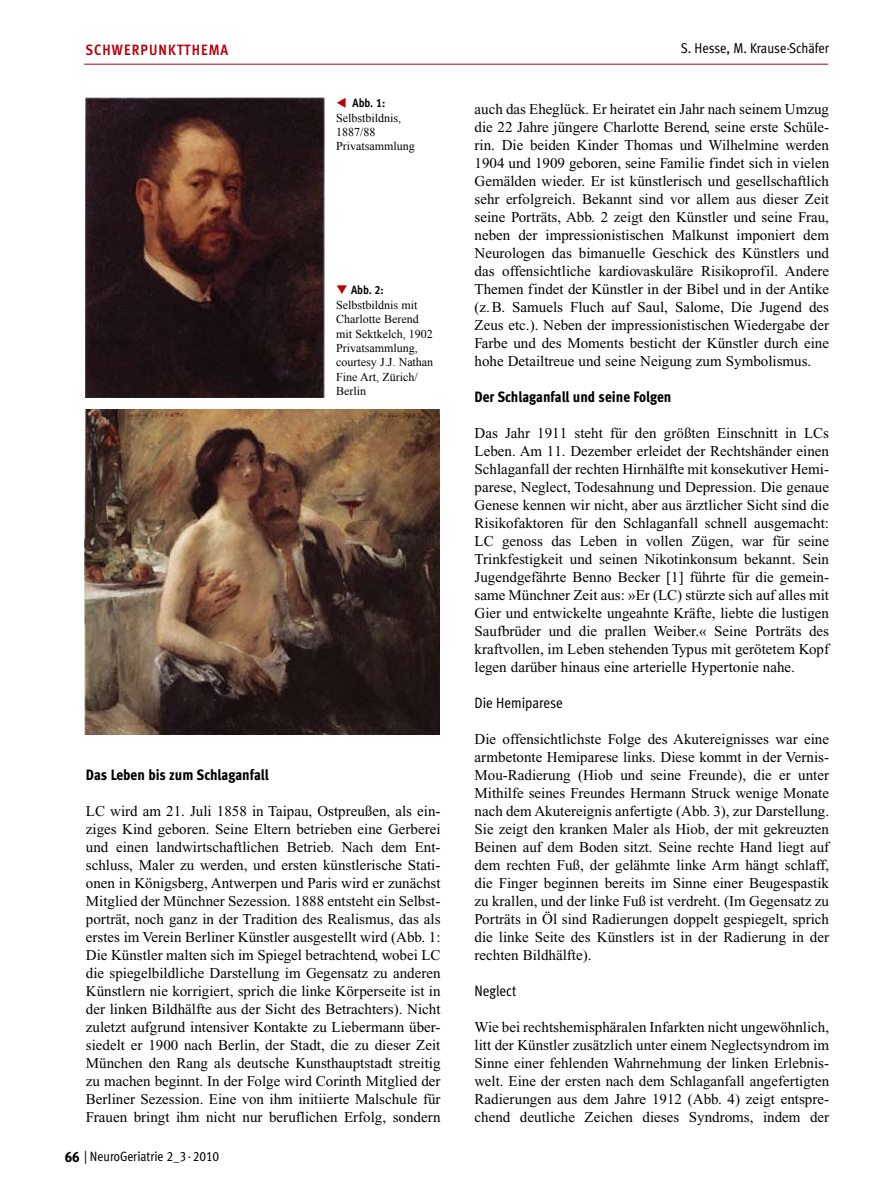
<style>
.page{position:relative;width:892px;height:1191px;background:#fff}
.page>*{position:absolute;margin:0;border:0;box-sizing:border-box;transform-origin:0 0}
.t1{font:15px/18px "Times New Roman";color:#000;text-align:justify}
.t2{font:15px "Meta Cond Extra Bold LF";letter-spacing:-.005em;color:#000}
.t3{font:15px "Meta Cond Book LF";color:#000}
.t4{font:15px "Meta Cond Bold LF";letter-spacing:.075em;color:#b7000c}
.t5{font:14.25px "Meta Cond Book LF";color:#000}
.t6{font:13.5px "Meta Cond Book LF";color:#000}
.t7{font:12px/14.4px "Times New Roman";color:#000}
.t8{font:12px "Meta Cond Bold LF";color:#000}
.s1{color:#b7000c}
.s2{font-family:"Meta Cond Extra Bold LF";font-size:15px}
</style>
<div class="page">
<hr style="left:84px;top:64px;width:744px;height:1px;background:#b7000c">
<img style="left:85px;top:98px;width:240px;height:299px">
<img style="left:85px;top:409px;width:355px;height:326px">
<p class="t4" style="left:86px;top:41px;width:144px">SCHWERPUNKTTHEMA</p>
<p class="t8" style="left:336px;top:96px;width:51px"><span class="s1">▼</span> ABB. 1:</p>
<p class="t7" style="left:336px;top:110px;width:80px">Selbstbildnis,<br>1887/88<br>Privatsammlung</p>
<p class="t8" style="left:336px;top:283px;width:49px"><span class="s1">❑</span> ABB. 2:</p>
<p class="t7" style="left:336px;top:297px;width:99px">Selbstbildnis mit<br>Charlotte Berend mit Sektkelch, 1902<br>Privatsammlung, courtesy J.J. Nathan<br>Fine Art, Zürich/<br>Berlin</p>
<p class="t2" style="left:86px;top:765px;width:184px">Das Leben bis zum Schlaganfall</p>
<p class="t1" style="left:86px;top:802px;width:356px">LC wird am 21. Juli 1858 in Taipau, Ostpreußen, als ein&shy;ziges Kind geboren. Seine Eltern betrieben eine Gerberei und einen landwirtschaftlichen Betrieb. Nach dem Ent&shy;schluss, Maler zu werden, und ersten künstlerische Stati&shy;onen in Königsberg, Antwerpen und Paris wird er zunächst Mitglied der Münchner Sezession. 1888 entsteht ein Selbst&shy;porträt, noch ganz in der Tradition des Realismus, das als erstes im Verein Berliner Künstler ausgestellt wird (Abb. 1:<br>Die Künstler malten sich im Spiegel betrachtend, wobei LC die spiegelbildliche Darstellung im Gegensatz zu anderen Künstlern nie korrigiert, sprich die linke Körperseite ist in der linken Bildhälfte aus der Sicht des Betrachters). Nicht zuletzt aufgrund intensiver Kontakte zu Liebermann über&shy;siedelt er 1900 nach Berlin, der Stadt, die zu dieser Zeit München den Rang als deutsche Kunsthauptstadt streitig zu machen beginnt. In der Folge wird Corinth Mitglied der Berliner Sezession. Eine von ihm initiierte Malschule für Frauen bringt ihm nicht nur beruflichen Erfolg, sondern</p>
<p class="t6" style="left:65px;top:1148px;width:156px"><span class="s2">66</span> | NeuroGeriatrie 2_3 ·2010</p>
<p class="t5" style="left:681px;top:40px;width:149px">S. Hesse, M. Krause-Schäfer</p>
<p class="t1" style="left:475px;top:100px;width:356px">auch das Eheglück. Er heiratet ein Jahr nach seinem Umzug die 22 Jahre jüngere Charlotte Berend, seine erste Schüle&shy;rin. Die beiden Kinder Thomas und Wilhelmine werden 1904 und 1909 geboren, seine Familie findet sich in vielen Gemälden wieder. Er ist künstlerisch und gesellschaftlich sehr erfolgreich. Bekannt sind vor allem aus dieser Zeit seine Porträts, Abb. 2 zeigt den Künstler und seine Frau, neben der impressionistischen Malkunst imponiert dem Neurologen das bimanuelle Geschick des Künstlers und das offensichtliche kardiovaskuläre Risikoprofil. Andere Themen findet der Künstler in der Bibel und in der Antike (z.B. Samuels Fluch auf Saul, Salome, Die Jugend des Zeus etc.). Neben der impressionistischen Wiedergabe der Farbe und des Moments besticht der Künstler durch eine hohe Detailtreue und seine Neigung zum Symbolismus.</p>
<p class="t2" style="left:475px;top:387px;width:198px">Der Schlaganfall und seine Folgen</p>
<p class="t1" style="left:475px;top:424px;width:356px">Das Jahr 1911 steht für den größten Einschnitt in LCs Leben. Am 11. Dezember erleidet der Rechtshänder einen Schlaganfall der rechten Hirnhälfte mit konsekutiver Hemi&shy;parese, Neglect, Todesahnung und Depression. Die genaue Genese kennen wir nicht, aber aus ärztlicher Sicht sind die Risikofaktoren für den Schlaganfall schnell ausgemacht:<br>LC genoss das Leben in vollen Zügen, war für seine Trinkfestigkeit und seinen Nikotinkonsum bekannt. Sein Jugendgefährte Benno Becker [1] führte für die gemein&shy;same Münchner Zeit aus: »Er (LC) stürzte sich auf alles mit Gier und entwickelte ungeahnte Kräfte, liebte die lustigen Saufbrüder und die prallen Weiber.« Seine Porträts des kraftvollen, im Leben stehenden Typus mit gerötetem Kopf legen darüber hinaus eine arterielle Hypertonie nahe.</p>
<p class="t3" style="left:475px;top:694px;width:90px">Die Hemiparese</p>
<p class="t1" style="left:475px;top:730px;width:356px">Die offensichtlichste Folge des Akutereignisses war eine armbetonte Hemiparese links. Diese kommt in der Vernis-Mou-Radierung (Hiob und seine Freunde), die er unter Mithilfe seines Freundes Hermann Struck wenige Monate nach dem Akutereignis anfertigte (Abb. 3), zur Darstellung.<br>Sie zeigt den kranken Maler als Hiob, der mit gekreuzten Beinen auf dem Boden sitzt. Seine rechte Hand liegt auf dem rechten Fuß, der gelähmte linke Arm hängt schlaff, die Finger beginnen bereits im Sinne einer Beugespastik zu krallen, und der linke Fuß ist verdreht. (Im Gegensatz zu Porträts in Öl sind Radierungen doppelt gespiegelt, sprich die linke Seite des Künstlers ist in der Radierung in der rechten Bildhälfte).</p>
<p class="t3" style="left:475px;top:982px;width:43px">Neglect</p>
<p class="t1" style="left:475px;top:1018px;width:356px">Wie bei rechtshemisphäralen Infarkten nicht ungewöhnlich, litt der Künstler zusätzlich unter einem Neglectsyndrom im Sinne einer fehlenden Wahrnehmung der linken Erlebnis&shy;welt. Eine der ersten nach dem Schlaganfall angefertigten Radierungen aus dem Jahre 1912 (Abb. 4) zeigt entspre&shy;chend deutliche Zeichen dieses Syndroms, indem der</p>
</div>
